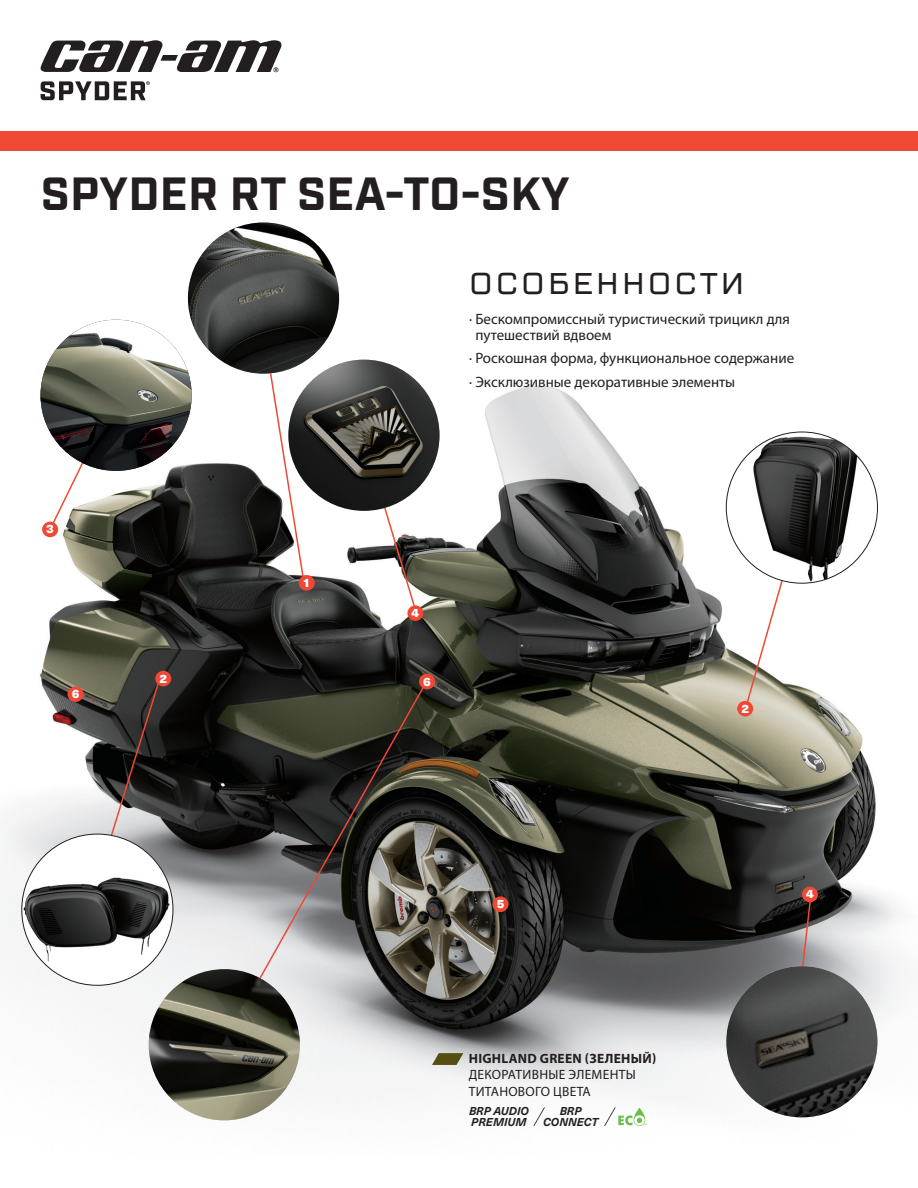
<style>
.page{position:relative;width:918px;height:1188px;background:#fff}
.page>*{position:absolute;margin:0;border:0;box-sizing:border-box;transform-origin:0 0}
.t1{font:700 46.5px "Industry";letter-spacing:.01em;color:#231f20}
.t2{font:500 30px "TT Lakes";letter-spacing:.1em;color:#231f20}
.t3{font:15px/16.5px "Myriad Pro";color:#231f20}
.t4{font:13.5px/16.2px "Myriad Pro";letter-spacing:.02em;color:#231f20}
.t5{font:700 13.5px "Myriad Pro";letter-spacing:.02em;color:#231f20}
.t6{font:900 12px "Neue Haas Unica W1 G";color:#fff}
.t7{font:italic 700 11.25px/10.5px "Neue Haas Unica W1 G";color:#231f20}
</style>
<div class="page">
<div style="left:0;top:132px;width:918px;height:19px;background:#ef4835"></div>
<img style="left:0;top:322px;width:905px;height:799px">
<svg style="left:246px;top:685px;width:180px;height:317px;background:#595852"></svg>
<svg style="left:800px;top:895px;width:12px;height:72px"></svg>
<svg style="left:380px;top:498px;width:38px;height:115px"></svg>
<svg style="left:102px;top:671px;width:61px;height:170px;background:#54514f"></svg>
<svg style="left:260px;top:362px;width:45px;height:219px"></svg>
<img style="left:149px;top:969px;width:151px;height:151px;border-radius:76px">
<img style="left:22px;top:841px;width:151px;height:144px">
<img style="left:188px;top:222px;width:151px;height:152px;border-radius:76px">
<img style="left:288px;top:360px;width:152px;height:151px;border-radius:76px">
<img style="left:726px;top:966px;width:152px;height:151px;border-radius:76px">
<div style="left:155px;top:671px;width:16px;height:15px;background:#ef4835;border-radius:50%"></div>
<div style="left:299px;top:575px;width:16px;height:16px;background:#ef4835;border-radius:50%"></div>
<div style="left:492px;top:896px;width:17px;height:16px;background:#ef4835;border-radius:50%"></div>
<div style="left:419px;top:674px;width:16px;height:15px;background:#ef4835;border-radius:50%"></div>
<div style="left:68px;top:686px;width:16px;height:16px;background:#ef4835;border-radius:50%"></div>
<div style="left:802px;top:887px;width:16px;height:15px;background:#ef4835;border-radius:50%"></div>
<div style="left:407px;top:605px;width:16px;height:16px;background:#ef4835;border-radius:50%"></div>
<svg style="left:50px;top:434px;width:68px;height:94px"></svg>
<div style="left:42px;top:522px;width:16px;height:15px;background:#ef4835;border-radius:50%"></div>
<img style="left:40px;top:320px;width:152px;height:151px;border-radius:76px">
<svg style="left:744px;top:557px;width:61px;height:152px"></svg>
<img style="left:726px;top:432px;width:152px;height:151px;border-radius:76px">
<div style="left:737px;top:701px;width:16px;height:16px;background:#ef4835;border-radius:50%"></div>
<svg style="left:41px;top:40px;width:240px;height:32px"></svg>
<svg style="left:41px;top:81px;width:109px;height:19px"></svg>
<svg style="left:432px;top:1053px;width:31px;height:12px"></svg>
<svg style="left:604px;top:1107px;width:43px;height:19px"></svg>
<svg style="left:533px;top:1107px;width:12px;height:19px"></svg>
<h1 class="t1" style="left:41px;top:166px;width:530px">SPYDER RT SEA-TO-SKY</h1>
<p class="t6" style="left:46px;top:520px;width:9px">3</p>
<p class="t6" style="left:72px;top:684px;width:9px">6</p>
<p class="t6" style="left:159px;top:669px;width:9px">2</p>
<p class="t6" style="left:303px;top:573px;width:9px">1</p>
<h2 class="t2" style="left:469px;top:264px;width:276px">ОСОБЕННОСТИ</h2>
<p class="t3" style="left:475px;top:310px;width:316px;text-indent:-6px">· Бескомпромиссный туристический трицикл для путешествий вдвоем</p>
<p class="t3" style="left:469px;top:346px;width:327px;line-height:23.2px">· Роскошная форма, функциональное содержание · Эксклюзивные декоративные элементы</p>
<p class="t6" style="left:412px;top:603px;width:9px">4</p>
<p class="t6" style="left:423px;top:672px;width:9px">6</p>
<p class="t6" style="left:741px;top:699px;width:9px">2</p>
<p class="t6" style="left:497px;top:894px;width:9px">5</p>
<p class="t5" style="left:469px;top:1050px;width:189px">HIGHLAND GREEN (ЗЕЛЕНЫЙ)</p>
<p class="t4" style="left:469px;top:1067px;width:168px">ДЕКОРАТИВНЫЕ ЭЛЕМЕНТЫ<br>ТИТАНОВОГО ЦВЕТА</p>
<p class="t7" style="left:469px;top:1105px;width:61px">BRP AUDIO<br>PREMIUM</p>
<p class="t7" style="left:543px;top:1105px;width:57px;text-align:center">BRP<br>CONNECT</p>
<p class="t6" style="left:806px;top:885px;width:9px">4</p>
</div>
